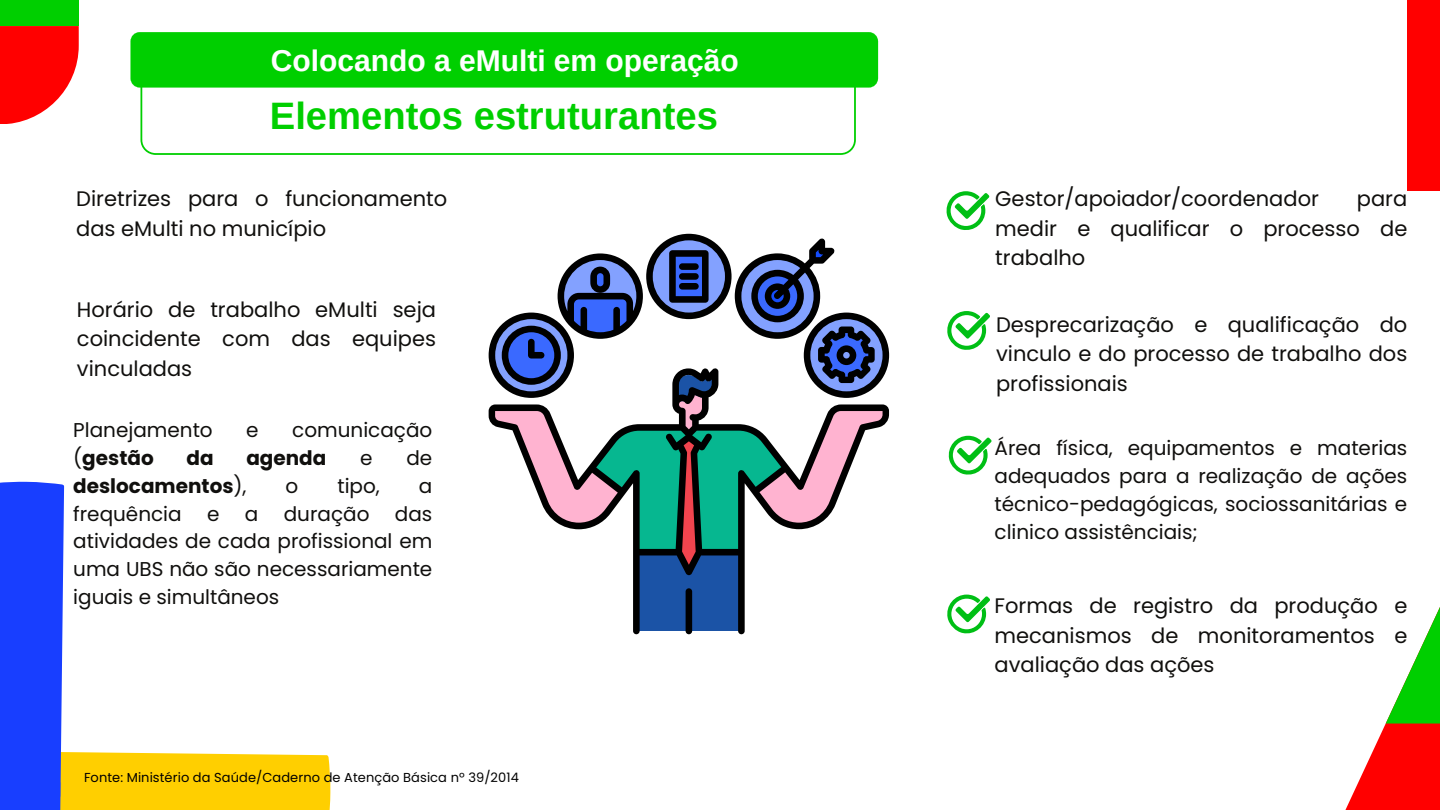
<style>
.page{position:relative;width:1440px;height:810px;background:#fff}
.page>*{position:absolute;margin:0;border:0;box-sizing:border-box;transform-origin:0 0}
.t1{font:700 38.2px "Arimo";color:#00cf00}
.t2{font:700 30px "Arimo";color:#fff}
.t3{font:21px/29.2px "Poppins";color:#100f0d;text-align:justify}
.t4{font:20px/27.8px "Poppins";color:#100f0d;text-align:justify}
.t5{font:700 20px "Poppins";color:#100f0d}
.t6{font:13px "Poppins";letter-spacing:.005em;color:#000}
.s1{font-weight:400}
</style>
<div class="page">
<svg style="left:0;top:481px;width:331px;height:329px"></svg>
<svg style="left:1345px;top:607px;width:95px;height:203px"></svg>
<div style="left:1407px;top:0;width:33px;height:191px;background:#f00"></div>
<svg style="left:0;top:0;width:79px;height:124px;background:#c94e22"></svg>
<svg style="left:946px;top:191px;width:43px;height:39px"></svg>
<svg style="left:947px;top:311px;width:43px;height:39px"></svg>
<svg style="left:948px;top:436px;width:44px;height:39px"></svg>
<svg style="left:633px;top:572px;width:112px;height:62px;background:#225094"></svg>
<div style="left:686px;top:588px;width:6px;height:46px;background:#000;border-radius:3px"></div>
<svg style="left:489px;top:234px;width:400px;height:338px"></svg>
<svg style="left:947px;top:595px;width:43px;height:39px"></svg>
<svg style="left:140px;top:88px;width:716px;height:67px"></svg>
<div style="left:130px;top:32px;width:748px;height:56px;background:#00cf00"></div>
<p class="t2" style="left:271px;top:44px;width:469px">Colocando a eMulti em operação</p>
<h3 class="t1" style="left:270px;top:94px;width:450px">Elementos estruturantes</h3>
<h1 class="t3" style="left:76px;top:184px;width:373px">Diretrizes para o funcionamento das eMulti no município</h1>
<p class="t3" style="left:77px;top:295px;width:361px">Horário de trabalho eMulti seja coincidente com das equipes vinculadas</p>
<p class="t4" style="left:73px;top:417px;width:141px">Planejamento</p>
<p class="t4" style="left:246px;top:417px;width:14px">e</p>
<p class="t4" style="left:292px;top:417px;width:142px">comunicação</p>
<p class="t5" style="left:73px;top:444px;width:82px"><span class="s1">(</span>gestão</p>
<p class="t5" style="left:187px;top:444px;width:29px">da</p>
<p class="t5" style="left:246px;top:444px;width:82px">agenda</p>
<p class="t4" style="left:360px;top:444px;width:14px">e</p>
<p class="t4" style="left:406px;top:444px;width:27px">de</p>
<p class="t5" style="left:73px;top:472px;width:175px">deslocamentos<span class="s1">),</span></p>
<p class="t4" style="left:286px;top:472px;width:14px">o</p>
<p class="t4" style="left:337px;top:472px;width:44px">tipo,</p>
<p class="t4" style="left:419px;top:472px;width:15px">a</p>
<p class="t4" style="left:73px;top:500px;width:110px">frequência</p>
<p class="t4" style="left:207px;top:500px;width:14px">e</p>
<p class="t4" style="left:245px;top:500px;width:15px">a</p>
<p class="t4" style="left:284px;top:500px;width:87px">duração</p>
<p class="t4" style="left:73px;top:500px;width:361px;text-indent:322px">das atividades de cada profissional em uma UBS não são necessariamente iguais e simultâneos</p>
<h3 class="t6" style="left:84px;top:768px;width:436px">Fonte: Ministério da Saúde/Caderno de Atenção Básica nº 39/2014</h3>
<h2 class="t3" style="left:995px;top:184px;width:325px">Gestor/apoiador/coordenador</h2>
<h2 class="t3" style="left:995px;top:184px;width:414px;text-indent:362px">para medir e qualificar o processo de trabalho</h2>
<h3 class="t3" style="left:996px;top:310px;width:413px">Desprecarização e qualificação do vinculo e do processo de trabalho dos profissionais</h3>
<p class="t4" style="left:995px;top:434px;width:414px">Área física, equipamentos e materias adequados para a realização de ações técnico-pedagógicas, sociossanitárias e clinico assistênciais;</p>
<p class="t3" style="left:995px;top:592px;width:414px">Formas de registro da produção e mecanismos de monitoramentos e avaliação das ações</p>
</div>
